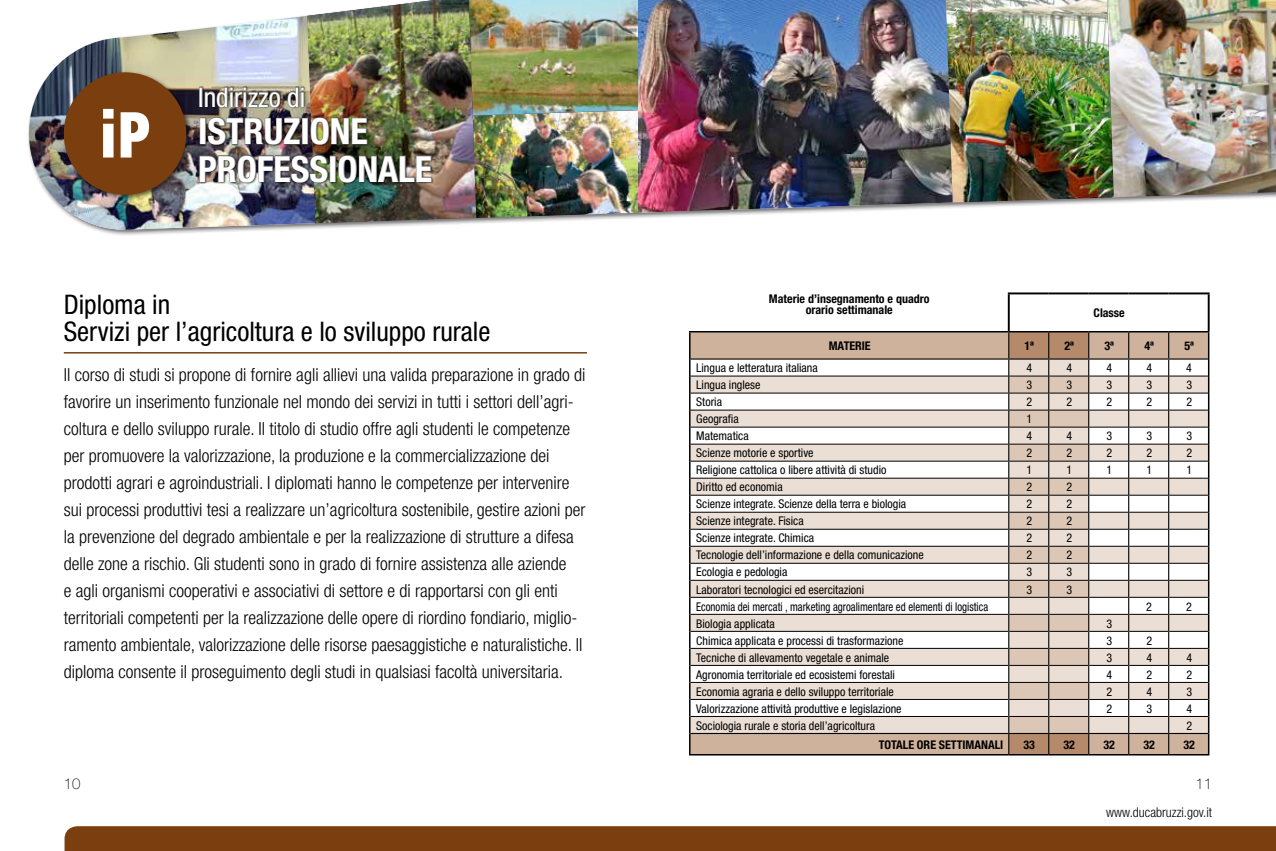
<style>
.page{position:relative;width:1276px;height:851px;background:#fff}
.page>*{position:absolute;margin:0;border:0;box-sizing:border-box;transform-origin:0 0}
.t1{font:900 condensed 64.8px "Frutiger";color:#fff;scale:.9 1}
.t2{font:700 condensed 36px/37.5px "Helvetica Neue";color:#fff}
.t3{font:condensed 27px/27px "Helvetica Neue";color:#000}
.t4{font:condensed 27px "Helvetica Neue";color:#fff}
.t5{font:300 condensed 18px/27px "Helvetica Neue";color:#000}
.t6{font:100 15px "Helvetica Neue";color:#000}
.t7{font:300 condensed 13.5px "Helvetica Neue";color:#000}
.t8{font:condensed 12px "Helvetica Neue";color:#000}
.t9{font:700 condensed 12px/11.6px "Helvetica Neue";color:#000;text-align:center}
.t10{font:condensed 12px "Helvetica Neue";color:#000;scale:.9 1}
</style>
<div class="page">
<img style="left:638px;top:0;width:306px;height:213px">
<img style="left:28px;top:28px;width:287px;height:205px">
<img style="left:944px;top:0;width:332px;height:208px">
<img style="left:1107px;top:0;width:169px;height:197px">
<div style="left:65px;top:826px;width:1211px;height:24px;background:#7b3e0f"></div>
<hr style="left:1008px;top:292px;width:40px;height:2px;background:#000">
<hr style="left:1008px;top:294px;width:1px;height:37px;background:#000">
<hr style="left:1048px;top:292px;width:40px;height:2px;background:#000">
<hr style="left:1088px;top:292px;width:40px;height:2px;background:#000">
<hr style="left:1128px;top:292px;width:40px;height:2px;background:#000">
<hr style="left:1168px;top:292px;width:41px;height:2px;background:#000">
<hr style="left:1207px;top:294px;width:2px;height:37px;background:#000">
<hr style="left:689px;top:331px;width:319px;height:1px;background:#000">
<hr style="left:1008px;top:331px;width:40px;height:1px;background:#000">
<hr style="left:1048px;top:331px;width:40px;height:1px;background:#000">
<hr style="left:1088px;top:331px;width:40px;height:1px;background:#000">
<hr style="left:1128px;top:331px;width:40px;height:1px;background:#000">
<hr style="left:1168px;top:331px;width:41px;height:1px;background:#000">
<hr style="left:689px;top:753px;width:319px;height:2px;background:#000">
<hr style="left:1008px;top:753px;width:40px;height:2px;background:#000">
<hr style="left:1048px;top:753px;width:40px;height:2px;background:#000">
<hr style="left:1088px;top:753px;width:40px;height:2px;background:#000">
<hr style="left:1128px;top:753px;width:40px;height:2px;background:#000">
<hr style="left:1168px;top:753px;width:41px;height:2px;background:#000">
<svg style="left:689px;top:332px;width:520px;height:422px"></svg>
<hr style="left:64px;top:352px;width:523px;height:1px;background:#7b3e0f">
<img style="left:199px;top:0;width:439px;height:226px">
<div style="left:61px;top:70px;width:132px;height:131px;background:#000;opacity:.6"></div>
<div style="left:64px;top:72px;width:122px;height:123px;background:#7b3e0f;border-radius:50%"></div>
<h1 class="t1" style="left:100px;top:95px;width:58px">iP</h1>
<h3 class="t4" style="left:198px;top:81px;width:109px">Indirizzo di</h3>
<h2 class="t2" style="left:198px;top:112px;width:236px">Istruzione<br>Professionale</h2>
<h3 class="t3" style="left:64px;top:290px;width:428px">Diploma in<br>Servizi per l’agricoltura e lo sviluppo rurale</h3>
<p class="t5" style="left:64px;top:360px;width:523px">Il corso di studi si propone di fornire agli allievi una valida preparazione in grado di favorire un inserimento funzionale nel mondo dei servizi in tutti i settori dell’agri&shy;coltura e dello sviluppo rurale. Il titolo di studio offre agli studenti le competenze per promuovere la valorizzazione, la produzione e la commercializzazione dei prodotti agrari e agroindustriali. I diplomati hanno le competenze per intervenire sui processi produttivi tesi a realizzare un’agricoltura sostenibile, gestire azioni per la prevenzione del degrado ambientale e per la realizzazione di strutture a difesa delle zone a rischio. Gli studenti sono in grado di fornire assistenza alle aziende<br>e agli organismi cooperativi e associativi di settore e di rapportarsi con gli enti territoriali competenti per la realizzazione delle opere di riordino fondiario, miglio&shy;ramento ambientale, valorizzazione delle risorse paesaggistiche e naturalistiche. Il diploma consente il proseguimento degli studi in qualsiasi facoltà universitaria.</p>
<p class="t9" style="left:769px;top:292px;width:162px">Materie d’insegnamento e quadro orario settimanale</p>
<p class="t9" style="left:1093px;top:307px;width:33px">Classe</p>
<p class="t9" style="left:829px;top:340px;width:27px">MATERIE</p>
<p class="t9" style="left:1024px;top:340px;width:11px">1ª</p>
<p class="t9" style="left:1064px;top:340px;width:11px">2ª</p>
<p class="t9" style="left:1104px;top:340px;width:11px">3ª</p>
<p class="t9" style="left:1144px;top:340px;width:11px">4ª</p>
<p class="t9" style="left:1184px;top:340px;width:11px">5ª</p>
<p class="t8" style="left:696px;top:361px;width:123px">Lingua e letteratura italiana</p>
<p class="t8" style="left:1026px;top:361px;width:7px">4</p>
<p class="t8" style="left:1066px;top:361px;width:7px">4</p>
<p class="t8" style="left:1106px;top:361px;width:7px">4</p>
<p class="t8" style="left:1146px;top:361px;width:7px">4</p>
<p class="t8" style="left:1186px;top:361px;width:7px">4</p>
<p class="t8" style="left:696px;top:378px;width:66px">Lingua inglese</p>
<p class="t8" style="left:1026px;top:378px;width:7px">3</p>
<p class="t8" style="left:1066px;top:378px;width:7px">3</p>
<p class="t8" style="left:1106px;top:378px;width:7px">3</p>
<p class="t8" style="left:1146px;top:378px;width:7px">3</p>
<p class="t8" style="left:1186px;top:378px;width:7px">3</p>
<p class="t8" style="left:696px;top:395px;width:27px">Storia</p>
<p class="t8" style="left:1026px;top:395px;width:7px">2</p>
<p class="t8" style="left:1066px;top:395px;width:7px">2</p>
<p class="t8" style="left:1106px;top:395px;width:7px">2</p>
<p class="t8" style="left:1146px;top:395px;width:7px">2</p>
<p class="t8" style="left:1186px;top:395px;width:7px">2</p>
<p class="t8" style="left:696px;top:412px;width:44px">Geografia</p>
<p class="t8" style="left:1026px;top:412px;width:7px">1</p>
<p class="t8" style="left:696px;top:429px;width:54px">Matematica</p>
<p class="t8" style="left:1026px;top:429px;width:7px">4</p>
<p class="t8" style="left:1066px;top:429px;width:7px">4</p>
<p class="t8" style="left:1106px;top:429px;width:7px">3</p>
<p class="t8" style="left:1146px;top:429px;width:7px">3</p>
<p class="t8" style="left:1186px;top:429px;width:7px">3</p>
<p class="t8" style="left:696px;top:446px;width:119px">Scienze motorie e sportive</p>
<p class="t8" style="left:1026px;top:446px;width:7px">2</p>
<p class="t8" style="left:1066px;top:446px;width:7px">2</p>
<p class="t8" style="left:1106px;top:446px;width:7px">2</p>
<p class="t8" style="left:1146px;top:446px;width:7px">2</p>
<p class="t8" style="left:1186px;top:446px;width:7px">2</p>
<p class="t8" style="left:696px;top:463px;width:192px">Religione cattolica o libere attività di studio</p>
<p class="t8" style="left:1026px;top:463px;width:7px">1</p>
<p class="t8" style="left:1066px;top:463px;width:7px">1</p>
<p class="t8" style="left:1106px;top:463px;width:7px">1</p>
<p class="t8" style="left:1146px;top:463px;width:7px">1</p>
<p class="t8" style="left:1186px;top:463px;width:7px">1</p>
<p class="t8" style="left:696px;top:480px;width:88px">Diritto ed economia</p>
<p class="t8" style="left:1026px;top:480px;width:7px">2</p>
<p class="t8" style="left:1066px;top:480px;width:7px">2</p>
<p class="t8" style="left:696px;top:497px;width:211px">Scienze integrate. Scienze della terra e biologia</p>
<p class="t8" style="left:1026px;top:497px;width:7px">2</p>
<p class="t8" style="left:1066px;top:497px;width:7px">2</p>
<p class="t8" style="left:696px;top:514px;width:109px">Scienze integrate. Fisica</p>
<p class="t8" style="left:1026px;top:514px;width:7px">2</p>
<p class="t8" style="left:1066px;top:514px;width:7px">2</p>
<p class="t8" style="left:696px;top:531px;width:119px">Scienze integrate. Chimica</p>
<p class="t8" style="left:1026px;top:531px;width:7px">2</p>
<p class="t8" style="left:1066px;top:531px;width:7px">2</p>
<p class="t8" style="left:696px;top:548px;width:229px">Tecnologie dell’informazione e della comunicazione</p>
<p class="t8" style="left:1026px;top:548px;width:7px">2</p>
<p class="t8" style="left:1066px;top:548px;width:7px">2</p>
<p class="t8" style="left:696px;top:565px;width:93px">Ecologia e pedologia</p>
<p class="t8" style="left:1026px;top:565px;width:7px">3</p>
<p class="t8" style="left:1066px;top:565px;width:7px">3</p>
<p class="t8" style="left:696px;top:582px;width:169px">Laboratori tecnologici ed esercitazioni</p>
<p class="t8" style="left:1026px;top:582px;width:7px">3</p>
<p class="t8" style="left:1066px;top:582px;width:7px">3</p>
<p class="t10" style="left:696px;top:599px;width:326px">Economia dei mercati , marketing agroalimentare ed elementi di logistica</p>
<p class="t8" style="left:1146px;top:599px;width:7px">2</p>
<p class="t8" style="left:1186px;top:599px;width:7px">2</p>
<p class="t8" style="left:696px;top:616px;width:80px">Biologia applicata</p>
<p class="t8" style="left:1106px;top:616px;width:7px">3</p>
<p class="t8" style="left:696px;top:633px;width:209px">Chimica applicata e processi di trasformazione</p>
<p class="t8" style="left:1106px;top:633px;width:7px">3</p>
<p class="t8" style="left:1146px;top:633px;width:7px">2</p>
<p class="t8" style="left:696px;top:650px;width:194px">Tecniche di allevamento vegetale e animale</p>
<p class="t8" style="left:1106px;top:650px;width:7px">3</p>
<p class="t8" style="left:1146px;top:650px;width:7px">4</p>
<p class="t8" style="left:1186px;top:650px;width:7px">4</p>
<p class="t8" style="left:696px;top:667px;width:200px">Agronomia territoriale ed ecosistemi forestali</p>
<p class="t8" style="left:1106px;top:667px;width:7px">4</p>
<p class="t8" style="left:1146px;top:667px;width:7px">2</p>
<p class="t8" style="left:1186px;top:667px;width:7px">2</p>
<p class="t8" style="left:696px;top:684px;width:199px">Economia agraria e dello sviluppo territoriale</p>
<p class="t8" style="left:1106px;top:684px;width:7px">2</p>
<p class="t8" style="left:1146px;top:684px;width:7px">4</p>
<p class="t8" style="left:1186px;top:684px;width:7px">3</p>
<p class="t8" style="left:696px;top:701px;width:207px">Valorizzazione attività produttive e legislazione</p>
<p class="t8" style="left:1106px;top:701px;width:7px">2</p>
<p class="t8" style="left:1146px;top:701px;width:7px">3</p>
<p class="t8" style="left:1186px;top:701px;width:7px">4</p>
<p class="t8" style="left:696px;top:718px;width:180px">Sociologia rurale e storia dell’agricoltura</p>
<p class="t8" style="left:1186px;top:718px;width:7px">2</p>
<p class="t9" style="left:879px;top:738px;width:116px">TOTALE ORE SETTIMANALI</p>
<p class="t9" style="left:1023px;top:738px;width:13px">33</p>
<p class="t9" style="left:1063px;top:738px;width:13px">32</p>
<p class="t9" style="left:1103px;top:738px;width:13px">32</p>
<p class="t9" style="left:1143px;top:738px;width:13px">32</p>
<p class="t9" style="left:1183px;top:738px;width:13px">32</p>
<p class="t6" style="left:64px;top:775px;width:18px">10</p>
<p class="t6" style="left:1195px;top:775px;width:18px">11</p>
<p class="t7" style="left:1106px;top:804px;width:107px">www.ducabruzzi.gov.it</p>
</div>
